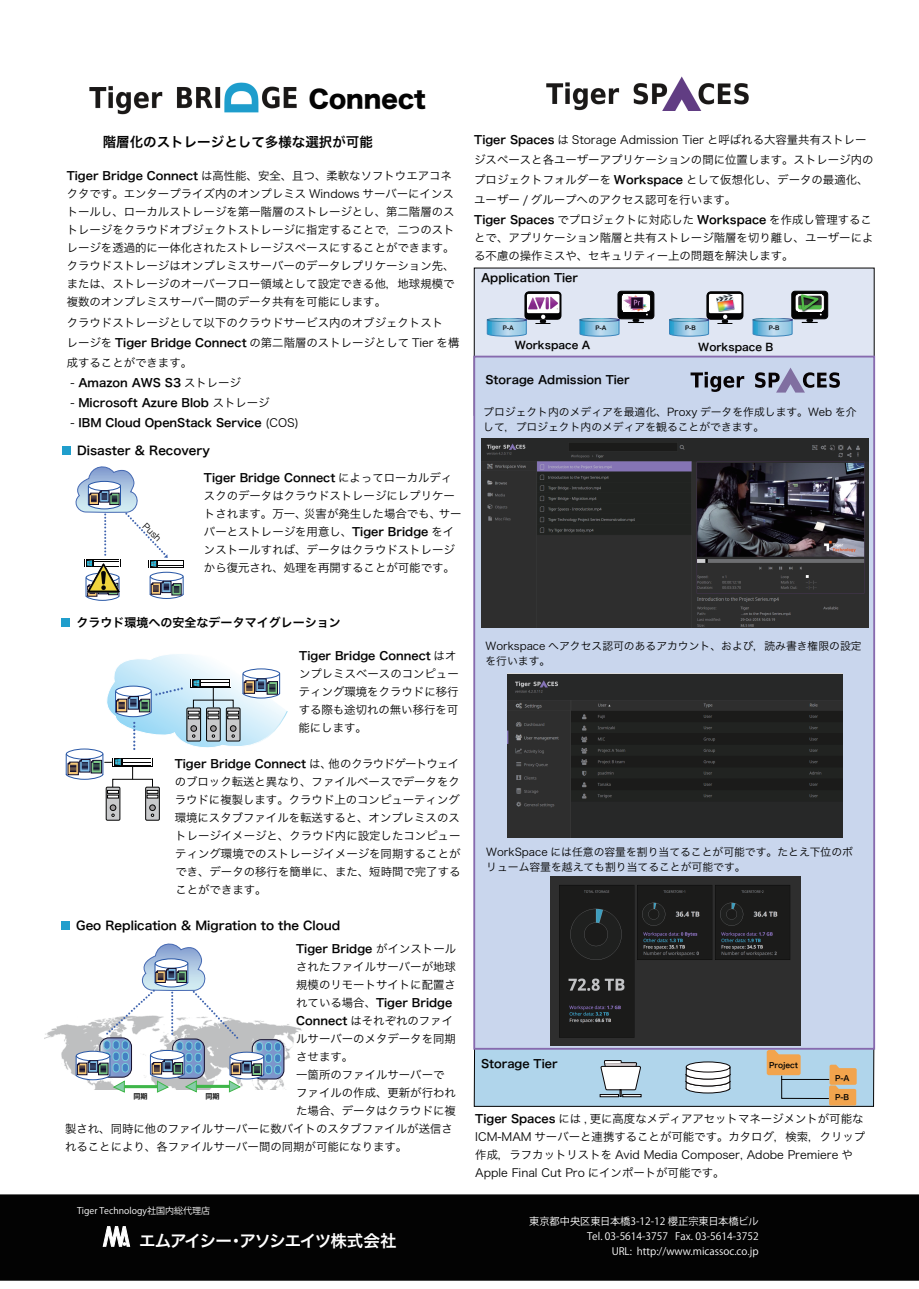
<style>
.page{position:relative;width:919px;height:1289px;background:#fff}
.page>*{position:absolute;margin:0;border:0;box-sizing:border-box;transform-origin:0 0}
.t1{font:24px "Hira Kaku Std W8";color:#030303}
.t2{font:16.5px "Hira Kaku Pro N W6";letter-spacing:-.065em;color:#fff}
.t3{font:13.5px "Hira Kaku Pro N W6";color:#030303}
.t4{font:12px "Hira Kaku Pro N W6";color:#030303}
.t5{font:11.4px/18px "Hira Kaku Pro N W3";color:#030303}
.t6{font:11.4px "Hira Kaku Pro N W6";color:#030303}
.t7{font:10.8px/15px "Hira Kaku Pro N W3";color:#030303}
.t8{font:10.5px "Hira Kaku Pro N W6";color:#030303}
.t9{font:10.2px/15px "Koz Go Pr 6 N";color:#fff;text-align:right}
.t10{font:9px "Koz Go Pr 6 N";color:#fff}
.t11{font:9px "Hira Kaku Pro N W3";color:#030303}
.t12{font:7.5px "Hira Kaku Pro N W6";color:#030303}
.t13{font:7.2px "Hira Kaku Pro N W6";color:#030303}
.t14{font:5.7px "Hira Kaku Pro N W6";color:#030303}
.s1{font-family:"Hira Kaku Pro N W6"}
.s2{font-family:"Hira Kaku Pro N W3"}
.s3{font-size:13.5px}
</style>
<div class="page">
<img style="left:546px;top:76px;width:203px;height:35px">
<div style="left:474px;top:268px;width:400px;height:147px;background:#e0e6f3"></div>
<svg style="left:474px;top:1049px;width:400px;height:57px;background:#accfe6"></svg>
<svg style="left:599px;top:1059px;width:42px;height:37px"></svg>
<svg style="left:686px;top:1061px;width:44px;height:11px"></svg>
<div style="left:686px;top:1061px;width:44px;height:11px;border:1px solid #070304;border-radius:50%"></div>
<svg style="left:685px;top:1066px;width:45px;height:27px"></svg>
<div style="left:618px;top:291px;width:36px;height:28px;background:#030303;border-radius:3px"></div>
<div style="left:617px;top:291px;width:37px;height:28px;border:1px solid #030303;border-radius:3px"></div>
<div style="left:621px;top:294px;width:29px;height:18px;background:#fff;border-radius:3px"></div>
<div style="left:621px;top:294px;width:29px;height:18px;border:1px solid #030303;border-radius:3px"></div>
<svg style="left:627px;top:314px;width:20px;height:9px"></svg>
<svg style="left:535px;top:320px;width:16px;height:4px"></svg>
<img style="left:524px;top:291px;width:37px;height:29px">
<div style="left:791px;top:291px;width:36px;height:28px;background:#030303;border-radius:3px"></div>
<div style="left:791px;top:291px;width:36px;height:28px;border:1px solid #030303;border-radius:3px"></div>
<svg style="left:795px;top:294px;width:29px;height:18px"></svg>
<div style="left:794px;top:294px;width:30px;height:18px;border:1px solid #030303;border-radius:3px"></div>
<svg style="left:801px;top:314px;width:20px;height:9px"></svg>
<svg style="left:717px;top:320px;width:16px;height:4px"></svg>
<img style="left:706px;top:291px;width:37px;height:29px">
<div style="left:473px;top:355px;width:402px;height:694px;background:#c9d6ed;border:2px solid #876aae"></div>
<svg style="left:690px;top:372px;width:54px;height:20px"></svg>
<svg style="left:755px;top:368px;width:84px;height:24px"></svg>
<svg style="left:487px;top:318px;width:39px;height:18px"></svg>
<div style="left:487px;top:318px;width:39px;height:4px;border:1px solid #fff;border-radius:50%"></div>
<svg style="left:579px;top:318px;width:40px;height:18px"></svg>
<div style="left:579px;top:318px;width:40px;height:4px;border:1px solid #fff;border-radius:50%"></div>
<svg style="left:669px;top:318px;width:39px;height:18px"></svg>
<div style="left:669px;top:318px;width:39px;height:4px;border:1px solid #fff;border-radius:50%"></div>
<svg style="left:752px;top:318px;width:40px;height:18px"></svg>
<div style="left:752px;top:318px;width:40px;height:4px;border:1px solid #fff;border-radius:50%"></div>
<img style="left:44px;top:1024px;width:258px;height:65px">
<svg style="left:75px;top:943px;width:209px;height:150px"></svg>
<hr style="left:124px;top:1085px;width:33px;height:3px;background:#3eb649">
<img style="left:89px;top:82px;width:208px;height:33px">
<div style="left:62px;top:618px;width:8px;height:9px;background:#209ecc"></div>
<div style="left:61px;top:921px;width:9px;height:8px;background:#209ecc"></div>
<div style="left:62px;top:446px;width:9px;height:8px;background:#209ecc"></div>
<div style="left:150px;top:572px;width:33px;height:9px;border:1px solid #2655a5;border-radius:50%"></div>
<svg style="left:149px;top:576px;width:35px;height:23px"></svg>
<div style="left:86px;top:572px;width:33px;height:10px;border:1px solid #2655a5;border-radius:50%"></div>
<svg style="left:85px;top:577px;width:35px;height:24px"></svg>
<img style="left:87px;top:567px;width:33px;height:25px">
<svg style="left:106px;top:787px;width:14px;height:33px"></svg>
<div style="left:106px;top:787px;width:14px;height:33px;border:1px solid #030303"></div>
<svg style="left:107px;top:794px;width:12px;height:4px"></svg>
<svg style="left:110px;top:804px;width:6px;height:12px"></svg>
<svg style="left:146px;top:787px;width:13px;height:33px"></svg>
<div style="left:145px;top:787px;width:15px;height:33px;border:1px solid #030303"></div>
<svg style="left:147px;top:794px;width:11px;height:4px"></svg>
<div style="left:149px;top:804px;width:7px;height:6px;border:1px solid #030303;border-radius:50%"></div>
<svg style="left:150px;top:804px;width:5px;height:12px"></svg>
<svg style="left:65px;top:654px;width:223px;height:139px"></svg>
<div style="left:0;top:1194px;width:918px;height:86px;background:#030303"></div>
<svg style="left:103px;top:1226px;width:27px;height:20px"></svg>
<img style="left:550px;top:876px;width:250px;height:169px">
<img style="left:508px;top:673px;width:334px;height:164px">
<img style="left:481px;top:438px;width:387px;height:190px">
<img style="left:527px;top:297px;width:31px;height:13px">
<img style="left:623px;top:294px;width:23px;height:18px">
<img style="left:716px;top:294px;width:19px;height:18px">
<img style="left:798px;top:294px;width:23px;height:17px">
<svg style="left:75px;top:466px;width:109px;height:101px"></svg>
<svg style="left:766px;top:1050px;width:90px;height:55px;background:#c2bfb0"></svg>
<h1 class="t1" style="left:309px;top:86px;width:118px">CONNECT</h1>
<p class="t3" style="left:103px;top:129px;width:271px">階層化のストレージとして多様な選択が可能</p>
<p class="t5" style="left:67px;top:165px;width:389px"><span class="s1">Tiger Bridge Connect</span> は高性能、安全、且つ、柔軟なソフトウエアコネクタです。エンタープライズ内のオンプレミス Windows サーバーにインストールし、ローカルストレージを第一階層のストレージとし、第二階層のストレージをクラウドオブジェクトストレージに指定することで，二つのストレージを透過的に一体化されたストレージスペースにすることができます。クラウドストレージはオンプレミスサーバーのデータレプリケーション先、または、ストレージのオーバーフロー領域として設定できる他，地球規模で複数のオンプレミスサーバー間のデータ共有を可能にします。</p>
<p class="t5" style="left:67px;top:312px;width:394px;line-height:20px">クラウドストレージとして以下のクラウドサービス内のオブジェクトスト<br>レージを <span class="s1">Tiger Bridge Connect</span> の第二階層のストレージとして Tier を構成することができます。</p>
<p class="t6" style="left:70px;top:372px;width:172px"><span class="s2">-</span> Amazon AWS S3 <span class="s2">ストレージ</span></p>
<p class="t6" style="left:70px;top:392px;width:201px"><span class="s2">-</span> Microsoft Azure Blob <span class="s2">ストレージ</span></p>
<p class="t6" style="left:70px;top:412px;width:230px"><span class="s2">-</span> IBM Cloud OpenStack Service <span class="s2">(COS)</span></p>
<p class="t4" style="left:77px;top:439px;width:134px">Disaster &amp; Recovery</p>
<p class="t11" style="left:150px;top:518px;width:23px;rotate:45deg">Push</p>
<p class="t6" style="left:204px;top:467px;width:250px">Tiger Bridge Connect <span class="s2">によってローカルディ</span></p>
<p class="t5" style="left:204px;top:485px;width:259px">スクのデータはクラウドストレージにレプリケートされます。万一、災害が発生した場合でも、サーバーとストレージを用意し、<span class="s1">Tiger Bridge</span> をインストールすれば、データはクラウドストレージから復元され、処理を再開することが可能です。</p>
<p class="t5" style="left:474px;top:129px;width:400px;line-height:20px"><span class="s1">Tiger Spaces</span> は Storage Admission Tier と呼ばれる大容量共有ストレージスペースと各ユーザーアプリケーションの間に位置します。ストレージ内のプロジェクトフォルダーを <span class="s1">Workspace</span> として仮想化し、データの最適化、ユーザー / グループへのアクセス認可を行います。<br><span class="s1">Tiger Spaces</span> でプロジェクトに対応した <span class="s1">Workspace</span> を作成し管理するこ</p>
<p class="t5" style="left:474px;top:227px;width:400px">とで、アプリケーション階層と共有ストレージ階層を切り離し、ユーザーによる不慮の操作ミスや、セキュリティー上の問題を解決します。　　　　　　　</p>
<p class="t6" style="left:481px;top:267px;width:99px">Application Tier</p>
<p class="t14" style="left:502px;top:322px;width:13px">P-A</p>
<p class="t14" style="left:595px;top:322px;width:13px">P-A</p>
<p class="t14" style="left:685px;top:322px;width:12px">P-B</p>
<p class="t14" style="left:768px;top:322px;width:12px">P-B</p>
<p class="t8" style="left:514px;top:335px;width:77px">Workspace A</p>
<p class="t8" style="left:698px;top:338px;width:77px">Workspace B</p>
<p class="t6" style="left:485px;top:369px;width:146px">Storage Admission Tier</p>
<p class="t7" style="left:483px;top:403px;width:375px">プロジェクト内のメディアを最適化、Proxy データを作成します。Web を介して，プロジェクト内のメディアを観ることができます。</p>
<p class="t4" style="left:77px;top:611px;width:266px">クラウド環境への安全なデータマイグレーション</p>
<p class="t6" style="left:299px;top:645px;width:159px">Tiger Bridge Connect <span class="s2">はオ</span></p>
<p class="t5" style="left:298px;top:663px;width:162px;text-align:justify">ンプレミスベースのコンピューティング環境をクラウドに移行する際も途切れの無い移行を可能にします。</p>
<p class="t6" style="left:175px;top:753px;width:286px">Tiger Bridge Connect <span class="s2">は、他のクラウドゲートウェイ</span></p>
<p class="t5" style="left:175px;top:771px;width:287px;text-align:justify">のブロック転送と異なり、ファイルベースでデータをクラウドに複製します。クラウド上のコンピューティング環境にスタブファイルを転送すると、オンプレミスのストレージイメージと、クラウド内に設定したコンピューティング環境でのストレージイメージを同期することができ、データの移行を簡単に、また、短時間で完了することができます。</p>
<p class="t4" style="left:76px;top:914px;width:266px">Geo Replication &amp; Migration to the Cloud</p>
<p class="t6" style="left:296px;top:938px;width:161px">Tiger Bridge <span class="s2">がインストール</span></p>
<p class="t5" style="left:296px;top:956px;width:161px">されたファイルサーバーが地球規模のリモートサイトに配置さ</p>
<p class="t6" style="left:296px;top:992px;width:158px"><span class="s2">れている場合、</span>Tiger Bridge</p>
<p class="t5" style="left:296px;top:1010px;width:158px"><span class="s1">Connect</span> はそれぞれのファイ</p>
<p class="t5" style="left:296px;top:1028px;width:161px">ルサーバーのメタデータを同期</p>
<p class="t5" style="left:296px;top:1046px;width:58px">させます。</p>
<p class="t5" style="left:296px;top:1064px;width:150px">一箇所のファイルサーバーで</p>
<p class="t5" style="left:296px;top:1082px;width:161px">ファイルの作成、更新が行われ</p>
<p class="t5" style="left:296px;top:1100px;width:161px">た場合、データはクラウドに複</p>
<p class="t5" style="left:65px;top:1118px;width:389px">製され、同時に他のファイルサーバーに数バイトのスタブファイルが送信さ</p>
<p class="t5" style="left:65px;top:1136px;width:343px">れることにより、各ファイルサーバー間の同期が可能になります。</p>
<p class="t13" style="left:133px;top:1089px;width:16px">同期</p>
<p class="t13" style="left:205px;top:1089px;width:16px">同期</p>
<p class="t10" style="left:77px;top:1205px;width:134px">Tiger Technology社国内総代理店</p>
<h2 class="t2" style="left:126px;top:1226px;width:272px"><span class="s3">　</span>エムアイシー・アソシエイツ株式会社</h2>
<p class="t7" style="left:485px;top:638px;width:377px">Workspace へアクセス認可のあるアカウント、および，読み書き権限の設定を行います。</p>
<p class="t7" style="left:486px;top:844px;width:368px">WorkSpace には任意の容量を割り当てることが可能です。たとえ下位のボリューム容量を越えても割り当てることが可能です。</p>
<p class="t6" style="left:481px;top:1053px;width:78px">Storage Tier</p>
<p class="t12" style="left:769px;top:1058px;width:31px">Project</p>
<p class="t12" style="left:835px;top:1071px;width:16px">P-A</p>
<p class="t12" style="left:835px;top:1089px;width:16px">P-B</p>
<p class="t5" style="left:475px;top:1108px;width:391px"><span class="s1">Tiger Spaces</span> には , 更に高度なメディアアセットマネージメントが可能なICM-MAM サーバーと連携することが可能です。カタログ，検索，クリップ作成，ラフカットリストを Avid Media Composer, Adobe Premiere やApple Final Cut Pro にインポートが可能です。</p>
<p class="t9" style="left:529px;top:1213px;width:231px">東京都中央区東日本橋3-12-12 櫻正宗東日本橋ビル<br>Tel. 03-5614-3757 Fax. 03-5614-3752<br>URL: http://www.micassoc.co.jp</p>
</div>
